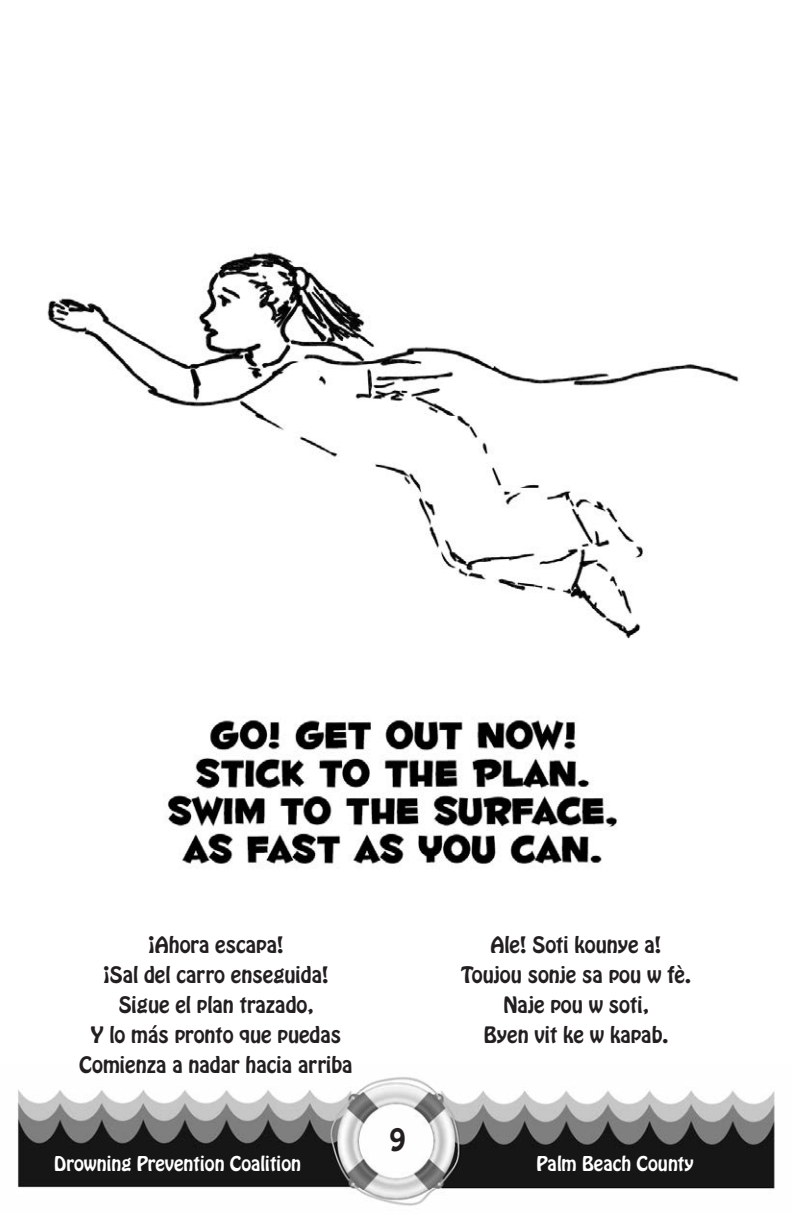
<style>
.page{position:relative;width:792px;height:1224px;background:#fff}
.page>*{position:absolute;margin:0;border:0;box-sizing:border-box;transform-origin:0 0}
.t1{font:28px "Hobo Std";color:#231f20}
.t2{font:20px/30px "Hobo Std";color:#231f20;text-align:center}
.t3{font:18px "Hobo Std";color:#fff}
</style>
<div class="page">
<img style="left:47px;top:252px;width:692px;height:613px">
<img style="left:17px;top:1077px;width:758px;height:129px">
<p class="t2" style="left:79px;top:932px;width:275px">¡Ahora escapa!<br>¡Sal del carro enseguida!<br>Sigue el plan trazado,<br>Y lo más pronto que puedas<br>Comienza a nadar hacia arriba</p>
<p class="t2" style="left:461px;top:932px;width:231px">Ale! Soti kounye a!<br>Toujou sonje sa pou w fè.<br>Naje pou w soti,<br>Byen vit ke w kapab.</p>
<h1 class="t1" style="left:389px;top:1128px;width:18px">9</h1>
<p class="t3" style="left:54px;top:1156px;width:248px">Drowning Prevention Coalition</p>
<p class="t3" style="left:536px;top:1156px;width:159px">Palm Beach County</p>
</div>
